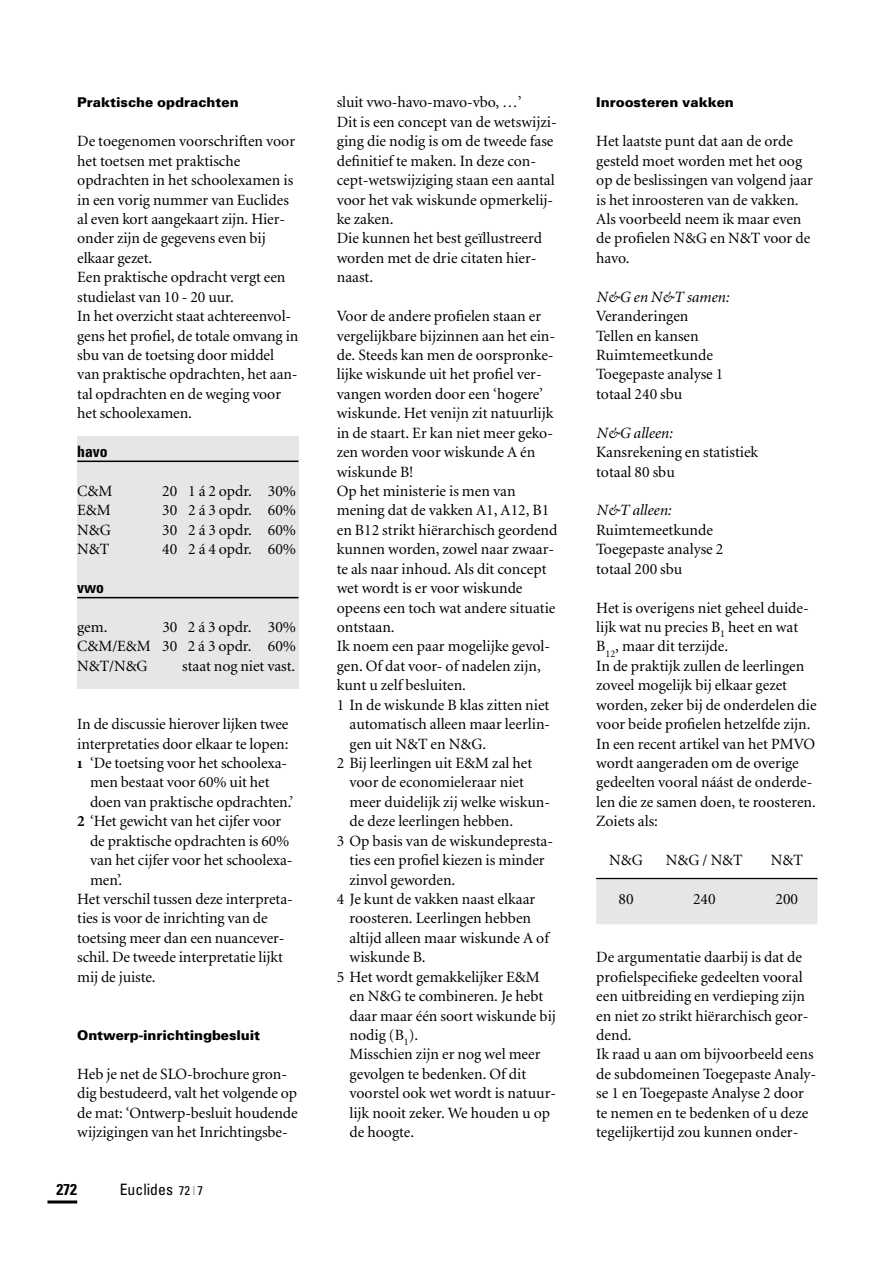
<style>
.page{position:relative;width:893px;height:1263px;background:#fff}
.page>*{position:absolute;margin:0;border:0;box-sizing:border-box;transform-origin:0 0}
.t1{font:15.75px/19.5px "Minion";color:#000}
.t2{font:italic 15.75px "Minion";color:#000}
.t3{font:condensed 15.75px "Univers";color:#000}
.t4{font:700 condensed 15.75px "Univers";letter-spacing:-.005em;color:#000}
.t5{font:900 13.5px "Univers";color:#000}
.s1{font-family:"Minion Exp";font-weight:700}
.s2{font-weight:700}
.s3{font-size:12.75px}
.s4{font-size:12.75px;color:#808080}
</style>
<div class="page">
<div style="left:77px;top:436px;width:221px;height:253px;background:#e6e6e6"></div>
<hr style="left:77px;top:461px;width:221px;height:1px;background:#000">
<hr style="left:77px;top:597px;width:221px;height:1px;background:#000">
<hr style="left:596px;top:878px;width:221px;height:1px;background:#000">
<div style="left:596px;top:879px;width:221px;height:45px;background:#e6e6e6"></div>
<hr style="left:47px;top:1201px;width:30px;height:2px;background:#000">
<p class="t5" style="left:77px;top:98px;width:163px">Praktische opdrachten</p>
<p class="t1" style="left:77px;top:133px;width:222px">De toegenomen voorschriften voor het toetsen met praktische opdrachten in het schoolexamen is in een vorig nummer van Euclides al even kort aangekaart zijn. Hier&shy;onder zijn de gegevens even bij elkaar gezet.<br>Een praktische opdracht vergt een studielast van 10 - 20 uur.<br>In het overzicht staat achtereenvol&shy;gens het profiel, de totale omvang in sbu van de toetsing door middel van praktische opdrachten, het aan&shy;tal opdrachten en de weging voor het schoolexamen.</p>
<p class="t4" style="left:77px;top:446px;width:32px">havo</p>
<p class="t1" style="left:77px;top:483px;width:37px">C&amp;M</p>
<p class="t1" style="left:162px;top:483px;width:135px">20 1 á 2 opdr. 30%</p>
<p class="t1" style="left:77px;top:502px;width:35px">E&amp;M</p>
<p class="t1" style="left:162px;top:502px;width:135px">30 2 á 3 opdr. 60%</p>
<p class="t1" style="left:77px;top:521px;width:35px">N&amp;G</p>
<p class="t1" style="left:162px;top:521px;width:135px">30 2 á 3 opdr. 60%</p>
<p class="t1" style="left:77px;top:541px;width:33px">N&amp;T</p>
<p class="t1" style="left:162px;top:541px;width:135px">40 2 á 4 opdr. 60%</p>
<p class="t4" style="left:77px;top:582px;width:28px">vwo</p>
<p class="t1" style="left:77px;top:619px;width:32px">gem.</p>
<p class="t1" style="left:77px;top:619px;width:220px;text-align:justify;text-indent:85px">30 2 á 3 opdr. 30% C&amp;M/E&amp;M 30 2 á 3 opdr. 60% N&amp;T/N&amp;G</p>
<p class="t1" style="left:182px;top:657px;width:114px">staat nog niet vast.</p>
<p class="t1" style="left:77px;top:716px;width:213px">In de discussie hierover lijken twee</p>
<p class="t1" style="left:77px;top:735px;width:213px">interpretaties door elkaar te lopen:</p>
<p class="t1" style="left:77px;top:755px;width:211px"><span class="s1">1</span> ‘De toetsing voor het schoolexa-</p>
<p class="t1" style="left:90px;top:774px;width:181px">men bestaat voor 60% uit het</p>
<p class="t1" style="left:90px;top:793px;width:205px">doen van praktische opdrachten.’</p>
<p class="t1" style="left:77px;top:813px;width:206px"><span class="s2">2</span> ‘Het gewicht van het cijfer voor</p>
<p class="t1" style="left:90px;top:832px;width:201px">de praktische opdrachten is 60%</p>
<p class="t1" style="left:90px;top:852px;width:204px">van het cijfer voor het schoolexa-</p>
<p class="t1" style="left:90px;top:871px;width:34px">men’.</p>
<p class="t1" style="left:77px;top:891px;width:217px">Het verschil tussen deze interpreta-</p>
<p class="t1" style="left:77px;top:910px;width:192px">ties is voor de inrichting van de</p>
<p class="t1" style="left:77px;top:929px;width:209px">toetsing meer dan een nuancever-</p>
<p class="t1" style="left:77px;top:949px;width:207px">schil. De tweede interpretatie lijkt</p>
<p class="t1" style="left:77px;top:968px;width:80px">mij de juiste.</p>
<p class="t5" style="left:77px;top:1030px;width:184px">Ontwerp-inrichtingbesluit</p>
<p class="t1" style="left:77px;top:1065px;width:222px">Heb je net de SLO-brochure gron&shy;dig bestudeerd, valt het volgende op de mat: ‘Ontwerp-besluit houdende wijzigingen van het Inrichtingsbe-</p>
<p class="t4" style="left:56px;top:1184px;width:22px">272</p>
<p class="t3" style="left:120px;top:1184px;width:85px">Euclides <span class="s3">72</span> <span class="s4">|</span> <span class="s3">7</span></p>
<p class="t1" style="left:337px;top:94px;width:221px">sluit vwo-havo-mavo-vbo, …’<br>Dit is een concept van de wetswijzi&shy;ging die nodig is om de tweede fase definitief te maken. In deze con&shy;cept-wetswijziging staan een aantal voor het vak wiskunde opmerkelij&shy;ke zaken.<br>Die kunnen het best geïllustreerd worden met de drie citaten hier&shy;naast.</p>
<p class="t1" style="left:337px;top:308px;width:206px">Voor de andere profielen staan er</p>
<p class="t1" style="left:337px;top:327px;width:220px">vergelijkbare bijzinnen aan het ein-</p>
<p class="t1" style="left:337px;top:347px;width:218px">de. Steeds kan men de oorspronke-</p>
<p class="t1" style="left:337px;top:366px;width:206px">lijke wiskunde uit het profiel ver-</p>
<p class="t1" style="left:337px;top:385px;width:208px">vangen worden door een ‘hogere’</p>
<p class="t1" style="left:337px;top:405px;width:218px">wiskunde. Het venijn zit natuurlijk</p>
<p class="t1" style="left:337px;top:424px;width:218px">in de staart. Er kan niet meer geko-</p>
<p class="t1" style="left:337px;top:444px;width:200px">zen worden voor wiskunde A én</p>
<p class="t1" style="left:337px;top:463px;width:78px">wiskunde B!</p>
<p class="t1" style="left:337px;top:483px;width:180px">Op het ministerie is men van</p>
<p class="t1" style="left:337px;top:502px;width:214px">mening dat de vakken A1, A12, B1</p>
<p class="t1" style="left:337px;top:521px;width:222px">en B12 strikt hiërarchisch geordend</p>
<p class="t1" style="left:337px;top:541px;width:219px">kunnen worden, zowel naar zwaar-</p>
<p class="t1" style="left:337px;top:560px;width:211px">te als naar inhoud. Als dit concept</p>
<p class="t1" style="left:337px;top:580px;width:187px">wet wordt is er voor wiskunde</p>
<p class="t1" style="left:337px;top:599px;width:220px">opeens een toch wat andere situatie</p>
<p class="t1" style="left:337px;top:619px;width:59px">ontstaan.</p>
<p class="t1" style="left:337px;top:638px;width:215px">Ik noem een paar mogelijke gevol-</p>
<p class="t1" style="left:337px;top:657px;width:205px">gen. Of dat voor- of nadelen zijn,</p>
<p class="t1" style="left:337px;top:677px;width:131px">kunt u zelf besluiten.</p>
<p class="t1" style="left:337px;top:696px;width:214px">1 In de wiskunde B klas zitten niet</p>
<p class="t1" style="left:349px;top:716px;width:202px">automatisch alleen maar leerlin-</p>
<p class="t1" style="left:349px;top:735px;width:138px">gen uit N&amp;T en N&amp;G.</p>
<p class="t1" style="left:337px;top:755px;width:197px">2 Bij leerlingen uit E&amp;M zal het</p>
<p class="t1" style="left:349px;top:774px;width:176px">voor de economieleraar niet</p>
<p class="t1" style="left:349px;top:793px;width:202px">meer duidelijk zij welke wiskun-</p>
<p class="t1" style="left:349px;top:813px;width:165px">de deze leerlingen hebben.</p>
<p class="t1" style="left:337px;top:832px;width:218px">3 Op basis van de wiskundepresta-</p>
<p class="t1" style="left:349px;top:852px;width:197px">ties een profiel kiezen is minder</p>
<p class="t1" style="left:349px;top:871px;width:107px">zinvol geworden.</p>
<p class="t1" style="left:337px;top:891px;width:200px">4 Je kunt de vakken naast elkaar</p>
<p class="t1" style="left:349px;top:910px;width:183px">roosteren. Leerlingen hebben</p>
<p class="t1" style="left:349px;top:929px;width:201px">altijd alleen maar wiskunde A of</p>
<p class="t1" style="left:349px;top:949px;width:78px">wiskunde B.</p>
<p class="t1" style="left:337px;top:968px;width:205px">5 Het wordt gemakkelijker E&amp;M</p>
<p class="t1" style="left:349px;top:988px;width:195px">en N&amp;G te combineren. Je hebt</p>
<p class="t1" style="left:349px;top:1007px;width:208px">daar maar één soort wiskunde bij</p>
<p class="t1" style="left:349px;top:1027px;width:70px">nodig (B<sub>1</sub>).</p>
<p class="t1" style="left:349px;top:1046px;width:192px">Misschien zijn er nog wel meer</p>
<p class="t1" style="left:349px;top:1065px;width:178px">gevolgen te bedenken. Of dit</p>
<p class="t1" style="left:349px;top:1085px;width:208px">voorstel ook wet wordt is natuur-</p>
<p class="t1" style="left:349px;top:1104px;width:202px">lijk nooit zeker. We houden u op</p>
<p class="t1" style="left:349px;top:1124px;width:66px">de hoogte.</p>
<p class="t5" style="left:596px;top:98px;width:139px">Inroosteren vakken</p>
<p class="t1" style="left:596px;top:133px;width:218px">Het laatste punt dat aan de orde gesteld moet worden met het oog op de beslissingen van volgend jaar is het inroosteren van de vakken.<br>Als voorbeeld neem ik maar even de profielen N&amp;G en N&amp;T voor de havo.</p>
<p class="t2" style="left:596px;top:291px;width:134px">N&amp;G en N&amp;T samen:</p>
<p class="t1" style="left:596px;top:308px;width:129px">Veranderingen<br>Tellen en kansen<br>Ruimtemeetkunde<br>Toegepaste analyse 1 totaal 240 sbu</p>
<p class="t2" style="left:596px;top:427px;width:78px">N&amp;G alleen:</p>
<p class="t1" style="left:596px;top:444px;width:163px">Kansrekening en statistiek totaal 80 sbu</p>
<p class="t2" style="left:596px;top:504px;width:77px">N&amp;T alleen:</p>
<p class="t1" style="left:596px;top:521px;width:129px">Ruimtemeetkunde<br>Toegepaste analyse 2 totaal 200 sbu</p>
<p class="t1" style="left:596px;top:599px;width:222px">Het is overigens niet geheel duide&shy;lijk wat nu precies B<sub>1</sub> heet en wat<br>B<sub>12</sub>, maar dit terzijde.<br>In de praktijk zullen de leerlingen zoveel mogelijk bij elkaar gezet worden, zeker bij de onderdelen die voor beide profielen hetzelfde zijn.<br>In een recent artikel van het PMVO wordt aangeraden om de overige gedeelten vooral náást de onderde&shy;len die ze samen doen, te roosteren.<br>Zoiets als:</p>
<p class="t1" style="left:609px;top:852px;width:35px">N&amp;G</p>
<p class="t1" style="left:665px;top:852px;width:78px">N&amp;G / N&amp;T</p>
<p class="t1" style="left:770px;top:852px;width:34px">N&amp;T</p>
<p class="t1" style="left:618px;top:891px;width:17px">80</p>
<p class="t1" style="left:693px;top:891px;width:24px">240</p>
<p class="t1" style="left:775px;top:891px;width:24px">200</p>
<p class="t1" style="left:596px;top:949px;width:221px">De argumentatie daarbij is dat de profielspecifieke gedeelten vooral een uitbreiding en verdieping zijn en niet zo strikt hiërarchisch geor&shy;dend.<br>Ik raad u aan om bijvoorbeeld eens de subdomeinen Toegepaste Analy&shy;se 1 en Toegepaste Analyse 2 door te nemen en te bedenken of u deze tegelijkertijd zou kunnen onder-</p>
</div>
